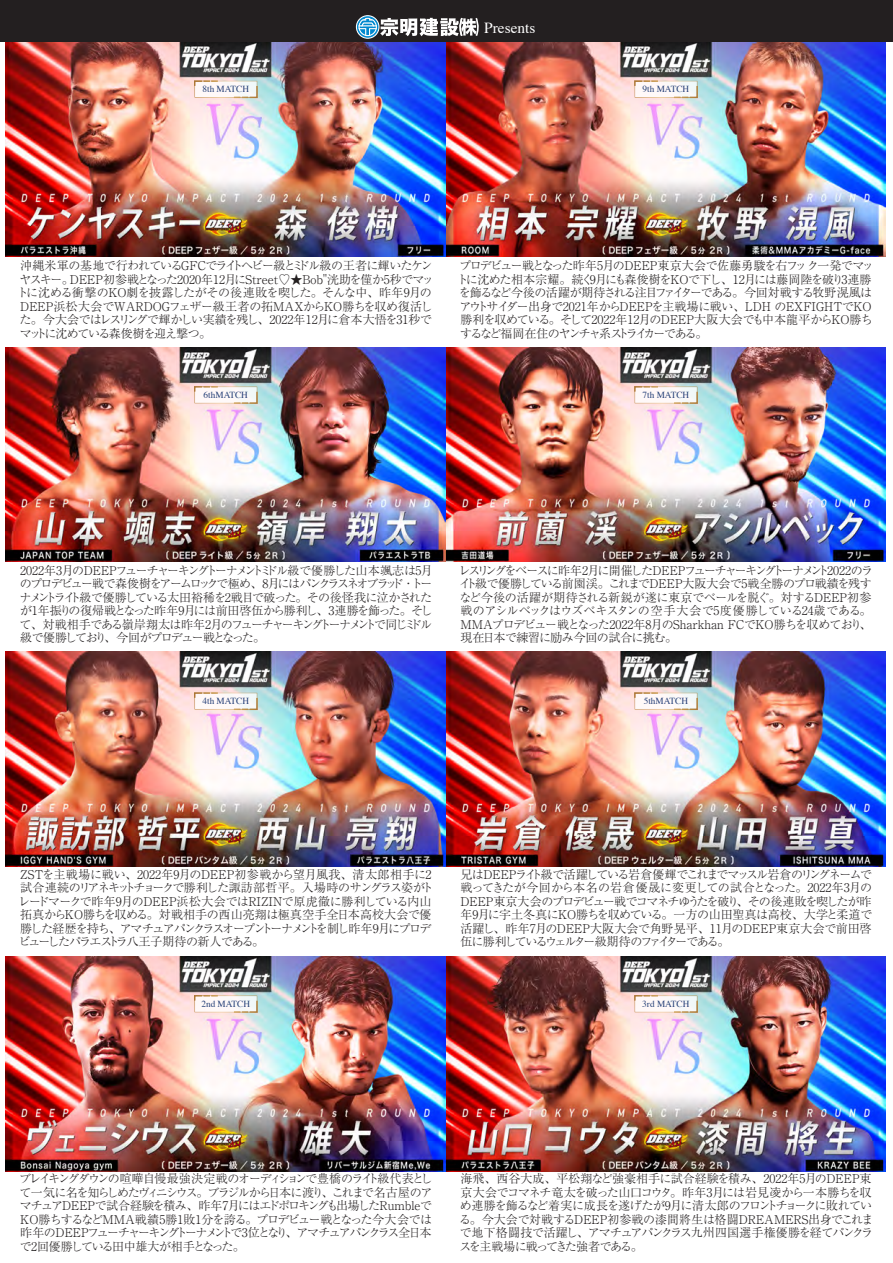
<style>
.page{position:relative;width:893px;height:1263px;background:#fff}
.page>*{position:absolute;margin:0;border:0;box-sizing:border-box;transform-origin:0 0}
.t1{font:15.45px "Times";color:#fff}
.t2{font:300 12px/13.5px "Ryumin Pro";letter-spacing:-.045em;color:#231f20}
.t3{font:11.85px "Times";color:#fff}
.t4{font:9.3px "Times";color:#274178}
</style>
<div class="page">
<img style="left:6px;top:42px;width:880px;height:214px">
<img style="left:6px;top:956px;width:880px;height:215px">
<img style="left:6px;top:652px;width:880px;height:214px">
<img style="left:6px;top:347px;width:880px;height:215px">
<svg style="left:194px;top:386px;width:64px;height:18px"></svg>
<svg style="left:634px;top:386px;width:64px;height:18px"></svg>
<svg style="left:194px;top:692px;width:64px;height:18px"></svg>
<svg style="left:634px;top:692px;width:64px;height:18px"></svg>
<svg style="left:194px;top:995px;width:64px;height:18px"></svg>
<svg style="left:634px;top:995px;width:64px;height:18px"></svg>
<div style="left:0;top:0;width:893px;height:42px;background:#231f20"></div>
<svg style="left:194px;top:80px;width:64px;height:18px"></svg>
<svg style="left:634px;top:80px;width:64px;height:18px"></svg>
<svg style="left:356px;top:15px;width:123px;height:24px"></svg>
<p class="t1" style="left:484px;top:13px;width:53px">Presents</p>
<p class="t3" style="left:486px;top:19px;width:41px">Presents</p>
<p class="t4" style="left:202px;top:80px;width:48px">8th MATCH</p>
<p class="t4" style="left:643px;top:80px;width:48px">9th MATCH</p>
<p class="t2" style="left:17px;top:258px;width:418px">沖縄米軍の基地で行われているGFCでライトヘビー級とミドル級の王者に輝いたケンヤスキー。DEEP初参戦となった2020年12月にStreet♡★Bob"洸助を僅か5秒でマットに沈める衝撃のKO劇を披露したがその後連敗を喫した。そんな中、昨年9月のDEEP浜松大会でWARDOGフェザー級王者の拓MAXからKO勝ちを収め復活した。今大会ではレスリングで輝かしい実績を残し、2022年12月に倉本大悟を31秒でマットに沈めている森俊樹を迎え撃つ。</p>
<p class="t2" style="left:457px;top:258px;width:418px">プロデビュー戦となった昨年5月のDEEP東京大会で佐藤勇駿を右フッ ク一発でマットに沈めた相本宗耀。続く9月にも森俊樹をKOで下し、12月には藤岡陸を破り3連勝を飾るなど今後の活躍が期待される注目ファイターである。今回対戦する牧野滉風はアウトサイダー出身で2021年からDEEPを主戦場に戦い、LDH のEXFIGHTでKO勝利を収めている。そして2022年12月のDEEP大阪大会でも中本龍平からKO勝ちするなど福岡在住のヤンチャ系ストライカーである。</p>
<p class="t4" style="left:204px;top:386px;width:46px">6thMATCH</p>
<p class="t4" style="left:643px;top:386px;width:48px">7th MATCH</p>
<p class="t2" style="left:19px;top:562px;width:415px;text-align:justify">2022年3月のDEEPフューチャーキングトーナメントミドル級で優勝した山本颯志は5月のプロデビュー戦で森俊樹をアームロックで極め、8月にはパンクラスネオブラッド・トーナメントライト級で優勝している太田裕稀を2戦目で破った。その後怪我に泣かされたが1年振りの復帰戦となった昨年9月には前田啓伍から勝利し、3連勝を飾った。そして、対戦相手である嶺岸翔太は昨年2月のフューチャーキングトーナメントで同じミドル級で優勝しており、今回がプロデュー戦となった。</p>
<p class="t2" style="left:458px;top:562px;width:416px;text-align:justify">レスリングをベースに昨年2月に開催したDEEPフューチャーキングトーナメント2022のライト級で優勝している前園渓。これまでDEEP大阪大会で5戦全勝のプロ戦績を残すなど今後の活躍が期待される新鋭が遂に東京でベールを脱ぐ。対するDEEP初参戦のアシルベックはウズベキスタンの空手大会で5度優勝している24歳である。MMAプロデビュー戦となった2022年8月のSharkhan FCでKO勝ちを収めており、現在日本で練習に励み今回の試合に挑む。</p>
<p class="t4" style="left:202px;top:692px;width:48px">4th MATCH</p>
<p class="t4" style="left:644px;top:692px;width:46px">5thMATCH</p>
<p class="t2" style="left:18px;top:867px;width:417px">ZSTを主戦場に戦い、2022年9月のDEEP初参戦から望月風我、清太郎相手に2試合連続のリアネキットチョークで勝利した諏訪部哲平。入場時のサングラス姿がトレードマークで昨年9月のDEEP浜松大会ではRIZINで原虎徹に勝利している内山拓真からKO勝ちを収める。対戦相手の西山亮翔は極真空手全日本高校大会で優勝した経歴を持ち、アマチュアパンクラスオープントーナメントを制し昨年9月にプロデビューしたパラエストラ八王子期待の新人である。</p>
<p class="t2" style="left:460px;top:867px;width:413px;text-align:justify">兄はDEEPライト級で活躍している岩倉優輝でこれまでマッスル岩倉のリングネームで戦ってきたが今回から本名の岩倉優晟に変更しての試合となった。2022年3月のDEEP東京大会のプロデビュー戦でコマネチゆうたを破り、その後連敗を喫したが昨年9月に宇土冬真にKO勝ちを収めている。一方の山田聖真は高校、大学と柔道で活躍し、昨年7月のDEEP大阪大会で角野晃平、11月のDEEP東京大会で前田啓伍に勝利しているウェルター級期待のファイターである。</p>
<p class="t4" style="left:201px;top:995px;width:50px">2nd MATCH</p>
<p class="t4" style="left:642px;top:995px;width:49px">3rd MATCH</p>
<p class="t2" style="left:19px;top:1171px;width:415px;text-align:justify">ブレイキングダウンの喧嘩自慢最強決定戦のオーディションで豊橋のライト級代表として一気に名を知らしめたヴィニシウス。ブラジルから日本に渡り、これまで名古屋のアマチュアDEEPで試合経験を積み、昨年7月にはエドポロキングも出場したRumbleでKO勝ちするなどMMA戦績5勝1敗1分を誇る。プロデビュー戦となった今大会では昨年のDEEPフューチャーキングトーナメントで3位となり、アマチュアパンクラス全日本で2回優勝している田中雄大が相手となった。</p>
<p class="t2" style="left:459px;top:1171px;width:416px">海飛、西谷大成、平松翔など強豪相手に試合経験を積み、2022年5月のDEEP東京大会でコマネチ竜太を破った山口コウタ。昨年3月には岩見凌から一本勝ちを収め連勝を飾るなど着実に成長を遂げたが9月に清太郎のフロントチョークに敗れている。今大会で対戦するDEEP初参戦の漆間將生は格闘DREAMERS出身でこれまで地下格闘技で活躍し、アマチュアパンクラス九州四国選手権優勝を経てパンクラスを主戦場に戦ってきた強者である。</p>
</div>
